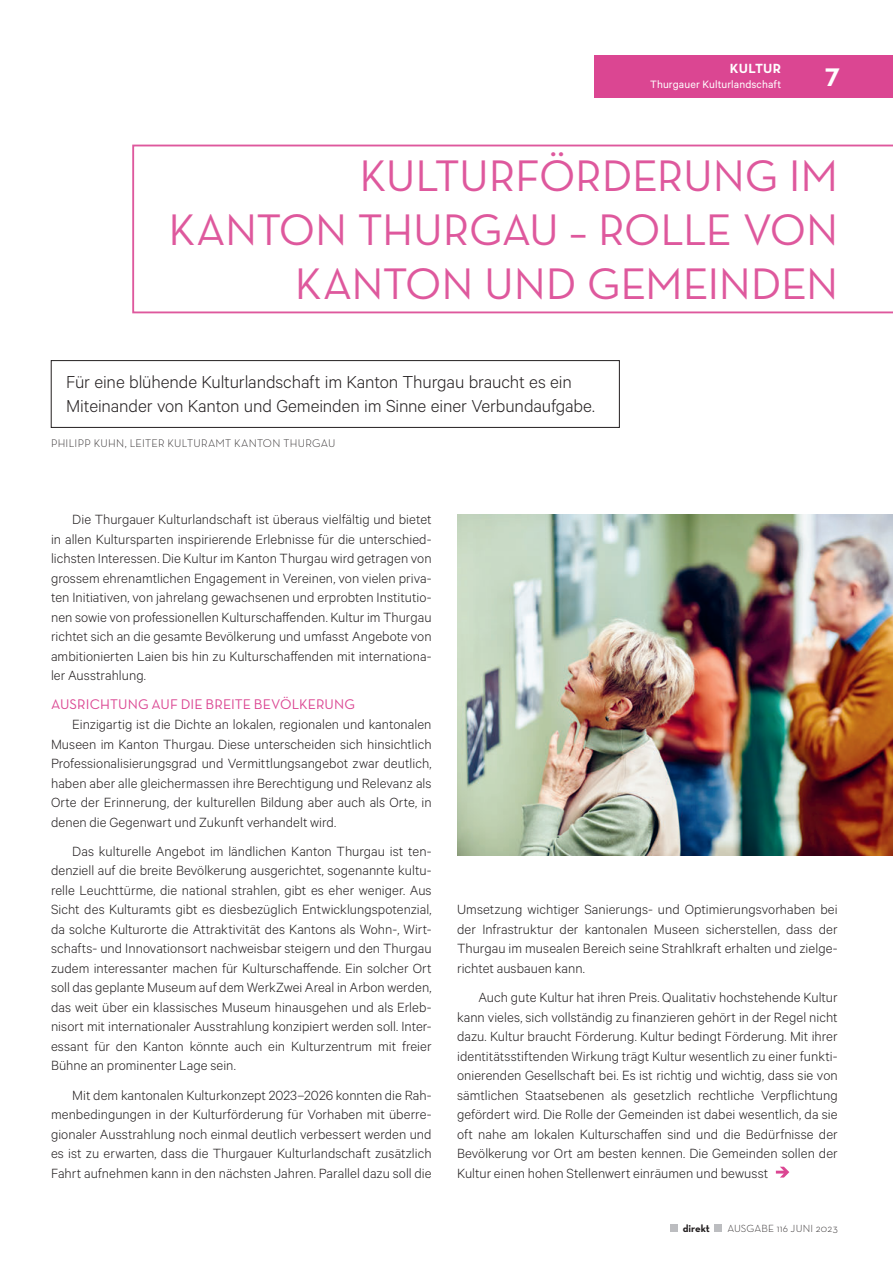
<style>
.page{position:relative;width:893px;height:1263px;background:#fff}
.page>*{position:absolute;margin:0;border:0;box-sizing:border-box;transform-origin:0 0}
.t1{font:45px/54px "Neutra Text";letter-spacing:-.01em;color:#db4692;text-align:right}
.t2{font:25.8px "Neutra Text Bold Alt";color:#fff}
.t3{font:300 19.5px/24px "Calibre";letter-spacing:-.01em;color:#231f20}
.t4{font:300 15px/19.5px "Calibre";letter-spacing:.005em;color:#231f20;text-align:justify}
.t5{font:14.25px "Neutra Text";letter-spacing:.01em;color:#db4692}
.t6{font:700 13.5px "Neutra Text";letter-spacing:.01em;color:#fff}
.t7{font:12px "Calibre";letter-spacing:.01em;color:#fff}
.t8{font:300 11.25px "Neutra Text";letter-spacing:.02em;color:#231f20}
.t9{font:300 10.5px "Neutra Text";letter-spacing:.015em;color:#231f20}
.t10{font:700 10.5px "Neutra Text";color:#231f20}
</style>
<div class="page">
<div style="left:670px;top:1224px;width:8px;height:8px;background:#bcbdc0"></div>
<div style="left:715px;top:1224px;width:7px;height:8px;background:#bcbdc0"></div>
<svg style="left:776px;top:1167px;width:13px;height:10px"></svg>
<div style="left:594px;top:55px;width:299px;height:43px;background:#db4692"></div>
<svg style="left:132px;top:145px;width:761px;height:168px"></svg>
<div style="left:51px;top:360px;width:569px;height:68px;border:1px solid #231f20"></div>
<img style="left:457px;top:514px;width:436px;height:342px">
<p class="t6" style="left:730px;top:60px;width:53px">KULTUR</p>
<p class="t7" style="left:650px;top:77px;width:132px">Thurgauer Kulturlandschaft</p>
<h2 class="t2" style="left:825px;top:61px;width:16px">7</h2>
<h1 class="t1" style="left:168px;top:148px;width:671px">KULTURFÖRDERUNG IM<br>KANTON THURGAU – ROLLE VON<br>KANTON UND GEMEINDEN</h1>
<h3 class="t3" style="left:66px;top:369px;width:530px">Für eine blühende Kulturlandschaft im Kanton Thurgau braucht es ein<br>Miteinander von Kanton und Gemeinden im Sinne einer Verbundaufgabe.</h3>
<p class="t8" style="left:51px;top:437px;width:286px">PHILIPP KUHN, LEITER KULTURAMT KANTON THURGAU</p>
<p class="t4" style="left:51px;top:509px;width:382px;text-indent:21px">Die Thurgauer Kulturlandschaft ist überaus vielfältig und bietet in allen Kultursparten inspirierende Erlebnisse für die unterschied&shy;lichsten Interessen. Die Kultur im Kanton Thurgau wird getragen von grossem ehrenamtlichen Engagement in Vereinen, von vielen priva&shy;ten Initiativen, von jahrelang gewachsenen und erprobten Institutio&shy;nen sowie von professionellen Kulturschaffenden. Kultur im Thurgau richtet sich an die gesamte Bevölkerung und umfasst Angebote von ambitionierten Laien bis hin zu Kulturschaffenden mit internationa&shy;ler Ausstrahlung.</p>
<p class="t5" style="left:51px;top:696px;width:306px">AUSRICHTUNG AUF DIE BREITE BEVÖLKERUNG</p>
<p class="t4" style="left:51px;top:714px;width:382px;text-indent:21px">Einzigartig ist die Dichte an lokalen, regionalen und kantonalen Museen im Kanton Thurgau. Diese unterscheiden sich hinsichtlich Professionalisierungsgrad und Vermittlungsangebot zwar deutlich, haben aber alle gleichermassen ihre Berechtigung und Relevanz als Orte der Erinnerung, der kulturellen Bildung aber auch als Orte, in denen die Gegenwart und Zukunft verhandelt wird.</p>
<p class="t4" style="left:51px;top:841px;width:382px;text-indent:21px">Das kulturelle Angebot im ländlichen Kanton Thurgau ist ten&shy;denziell auf die breite Bevölkerung ausgerichtet, sogenannte kultu&shy;relle Leuchttürme, die national strahlen, gibt es eher weniger. Aus Sicht des Kulturamts gibt es diesbezüglich Entwicklungspotenzial, da solche Kulturorte die Attraktivität des Kantons als Wohn-, Wirt&shy;schafts- und Innovationsort nachweisbar steigern und den Thurgau zudem interessanter machen für Kulturschaffende. Ein solcher Ort soll das geplante Museum auf dem WerkZwei Areal in Arbon werden, das weit über ein klassisches Museum hinausgehen und als Erleb&shy;nisort mit internationaler Ausstrahlung konzipiert werden soll. Inter&shy;essant für den Kanton könnte auch ein Kulturzentrum mit freier Bühne an prominenter Lage sein.</p>
<p class="t4" style="left:51px;top:1084px;width:382px;text-indent:21px">Mit dem kantonalen Kulturkonzept 2023–2026 konnten die Rah&shy;menbedingungen in der Kulturförderung für Vorhaben mit überre&shy;gionaler Ausstrahlung noch einmal deutlich verbessert werden und es ist zu erwarten, dass die Thurgauer Kulturlandschaft zusätzlich Fahrt aufnehmen kann in den nächsten Jahren. Parallel dazu soll die</p>
<p class="t4" style="left:457px;top:899px;width:382px">Umsetzung wichtiger Sanierungs- und Optimierungsvorhaben bei der Infrastruktur der kantonalen Museen sicherstellen, dass der Thurgau im musealen Bereich seine Strahlkraft erhalten und zielge&shy;richtet ausbauen kann.</p>
<p class="t4" style="left:457px;top:987px;width:382px;text-indent:21px">Auch gute Kultur hat ihren Preis. Qualitativ hochstehende Kultur kann vieles, sich vollständig zu finanzieren gehört in der Regel nicht dazu. Kultur braucht Förderung. Kultur bedingt Förderung. Mit ihrer identitätsstiftenden Wirkung trägt Kultur wesentlich zu einer funkti&shy;onierenden Gesellschaft bei. Es ist richtig und wichtig, dass sie von sämtlichen Staatsebenen als gesetzlich rechtliche Verpflichtung gefördert wird. Die Rolle der Gemeinden ist dabei wesentlich, da sie oft nahe am lokalen Kulturschaffen sind und die Bedürfnisse der Bevölkerung vor Ort am besten kennen. Die Gemeinden sollen der Kultur einen hohen Stellenwert einräumen und bewusst</p>
<p class="t10" style="left:683px;top:1222px;width:29px">direkt</p>
<p class="t9" style="left:727px;top:1222px;width:112px">AUSGABE 116 JUNI 2023</p>
</div>
